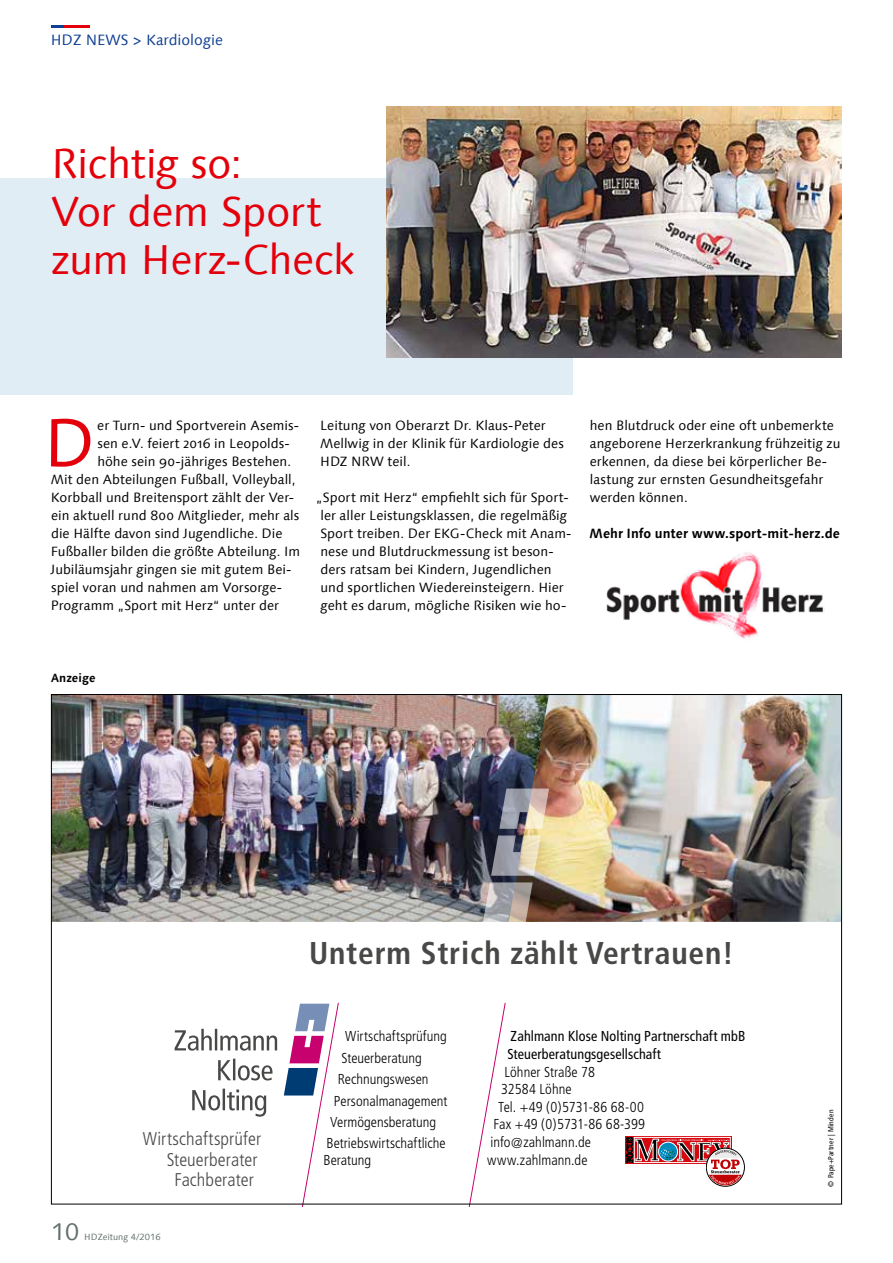
<style>
.page{position:relative;width:893px;height:1263px;background:#fff}
.page>*{position:absolute;margin:0;border:0;box-sizing:border-box;transform-origin:0 0}
.t1{font:68.1px "Linotype Syntax Com";color:#e3000b}
.t2{font:42px/48px "Linotype Syntax Com";letter-spacing:-.015em;color:#e3000b}
.t3{font:700 condensed 31.5px "Frutiger";letter-spacing:.025em;color:#484847}
.t4{font:24px "Linotype Syntax Com";color:#616f6c}
.t5{font:300 condensed 18.45px "Frutiger";letter-spacing:.005em;color:#484847}
.t6{font:15px "Linotype Syntax Com";color:#0f3f93}
.t7{font:300 condensed 14.4px "Frutiger";letter-spacing:.005em;color:#000}
.t8{font:condensed 14.4px/17.5px "Frutiger";letter-spacing:.01em;color:#000}
.t9{font:13.5px/18px "Linotype Syntax Com";color:#000}
.t10{font:700 13.5px "Linotype Syntax Com";color:#000}
.t11{font:700 12px "Linotype Syntax Com";color:#000}
.t12{font:9px "Linotype Syntax Com";color:#616f6c}
.t13{font:condensed 7.5px "Frutiger";letter-spacing:.02em;color:#000}
.t14{font:300 6.45px "The Sans";letter-spacing:.01em;color:#000}
</style>
<div class="page">
<hr style="left:64px;top:26px;width:25px;height:2px;background:#e3000b">
<svg style="left:51px;top:26px;width:13px;height:2px"></svg>
<div style="left:0;top:178px;width:573px;height:216px;background:#e1edf5"></div>
<img style="left:387px;top:106px;width:455px;height:252px">
<img style="left:606px;top:552px;width:219px;height:87px">
<svg style="left:175px;top:1002px;width:164px;height:204px"></svg>
<svg style="left:442px;top:1002px;width:64px;height:204px"></svg>
<img style="left:53px;top:696px;width:456px;height:226px">
<img style="left:509px;top:696px;width:331px;height:226px">
<svg style="left:491px;top:835px;width:50px;height:41px;background:#a7a39d"></svg>
<svg style="left:499px;top:788px;width:50px;height:41px;background:#a8a1a1"></svg>
<svg style="left:483px;top:882px;width:50px;height:40px;background:#a9a09e"></svg>
<svg style="left:625px;top:1136px;width:107px;height:28px"></svg>
<div style="left:706px;top:1148px;width:39px;height:38px;border:1px solid #000;border-radius:50%"></div>
<svg style="left:627px;top:1137px;width:115px;height:48px"></svg>
<p class="t6" style="left:51px;top:31px;width:174px">HDZ NEWS &gt; Kardiologie</p>
<h2 class="t2" style="left:51px;top:139px;width:305px">Richtig so:<br>Vor dem Sport zum Herz-Check</h2>
<h1 class="t1" style="left:43px;top:400px;width:53px">D</h1>
<p class="t9" style="left:97px;top:417px;width:203px">er Turn- und Sportverein Asemis-</p>
<p class="t9" style="left:97px;top:435px;width:194px">sen e.V. feiert 2016 in Leopolds-</p>
<p class="t9" style="left:97px;top:453px;width:195px">höhe sein 90-jähriges Bestehen.</p>
<p class="t9" style="left:51px;top:471px;width:247px">Mit den Abteilungen Fußball, Volleyball,</p>
<p class="t9" style="left:51px;top:489px;width:245px">Korbball und Breitensport zählt der Ver-</p>
<p class="t9" style="left:51px;top:507px;width:250px">ein aktuell rund 800 Mitglieder, mehr als</p>
<p class="t9" style="left:51px;top:525px;width:233px">die Hälfte davon sind Jugendliche. Die</p>
<p class="t9" style="left:51px;top:543px;width:251px">Fußballer bilden die größte Abteilung. Im</p>
<p class="t9" style="left:51px;top:561px;width:242px">Jubiläumsjahr gingen sie mit gutem Bei-</p>
<p class="t9" style="left:51px;top:579px;width:232px">spiel voran und nahmen am Vorsorge-</p>
<p class="t9" style="left:51px;top:596px;width:230px">Programm „Sport mit Herz“ unter der</p>
<p class="t9" style="left:320px;top:417px;width:245px">Leitung von Oberarzt Dr. Klaus-Peter<br>Mellwig in der Klinik für Kardiologie des<br>HDZ NRW teil.</p>
<p class="t9" style="left:320px;top:489px;width:253px;text-indent:-4px">„Sport mit Herz“ empfiehlt sich für Sport&shy;ler aller Leistungsklassen, die regelmäßig Sport treiben. Der EKG-Check mit Anam&shy;nese und Blutdruckmessung ist beson&shy;ders ratsam bei Kindern, Jugendlichen und sportlichen Wiedereinsteigern. Hier geht es darum, mögliche Risiken wie ho-</p>
<p class="t9" style="left:590px;top:417px;width:252px">hen Blutdruck oder eine oft unbemerkte angeborene Herzerkrankung frühzeitig zu erkennen, da diese bei körperlicher Be&shy;lastung zur ernsten Gesundheitsgefahr werden können.</p>
<p class="t10" style="left:590px;top:525px;width:252px">Mehr Info unter www.sport-mit-herz.de</p>
<p class="t11" style="left:51px;top:670px;width:46px">Anzeige</p>
<h3 class="t5" style="left:143px;top:1128px;width:120px">Wirtschaftsprüfer</h3>
<h3 class="t5" style="left:167px;top:1149px;width:92px">Steuerberater</h3>
<h3 class="t5" style="left:175px;top:1169px;width:81px">Fachberater</h3>
<h3 class="t4" style="left:51px;top:1217px;width:30px">10</h3>
<p class="t12" style="left:84px;top:1232px;width:78px">HDZeitung 4/2016</p>
<h3 class="t3" style="left:309px;top:934px;width:426px">Unterm Strich zählt Vertrauen!</h3>
<p class="t7" style="left:345px;top:1028px;width:103px">Wirtschaftsprüfung</p>
<p class="t7" style="left:341px;top:1049px;width:82px">Steuerberatung</p>
<p class="t7" style="left:338px;top:1071px;width:92px">Rechnungswesen</p>
<p class="t7" style="left:334px;top:1092px;width:115px">Personalmanagement</p>
<p class="t7" style="left:330px;top:1114px;width:107px">Vermögensberatung</p>
<p class="t7" style="left:326px;top:1135px;width:121px">Betriebswirtschaftliche</p>
<p class="t7" style="left:323px;top:1152px;width:49px">Beratung</p>
<p class="t8" style="left:507px;top:1028px;width:239px">Zahlmann Klose Nolting Partnerschaft mbB<br>Steuerberatungsgesellschaft</p>
<p class="t7" style="left:504px;top:1063px;width:92px">Löhner Straße 78</p>
<p class="t7" style="left:501px;top:1081px;width:72px">32584 Löhne</p>
<p class="t7" style="left:498px;top:1098px;width:147px">Tel. +49 (0)5731-86 68-00</p>
<p class="t7" style="left:493px;top:1116px;width:153px">Fax +49 (0)5731-86 68-399</p>
<p class="t7" style="left:490px;top:1134px;width:102px">info@zahlmann.de</p>
<p class="t7" style="left:487px;top:1151px;width:102px">www.zahlmann.de</p>
<p class="t13" style="left:827px;top:1186px;width:78px;rotate:-90deg">© Pape+Partner | Minden</p>
<p class="t14" style="left:825px;top:1213px;width:74px;rotate:-90deg">© Pape + Partner | Minden</p>
</div>
